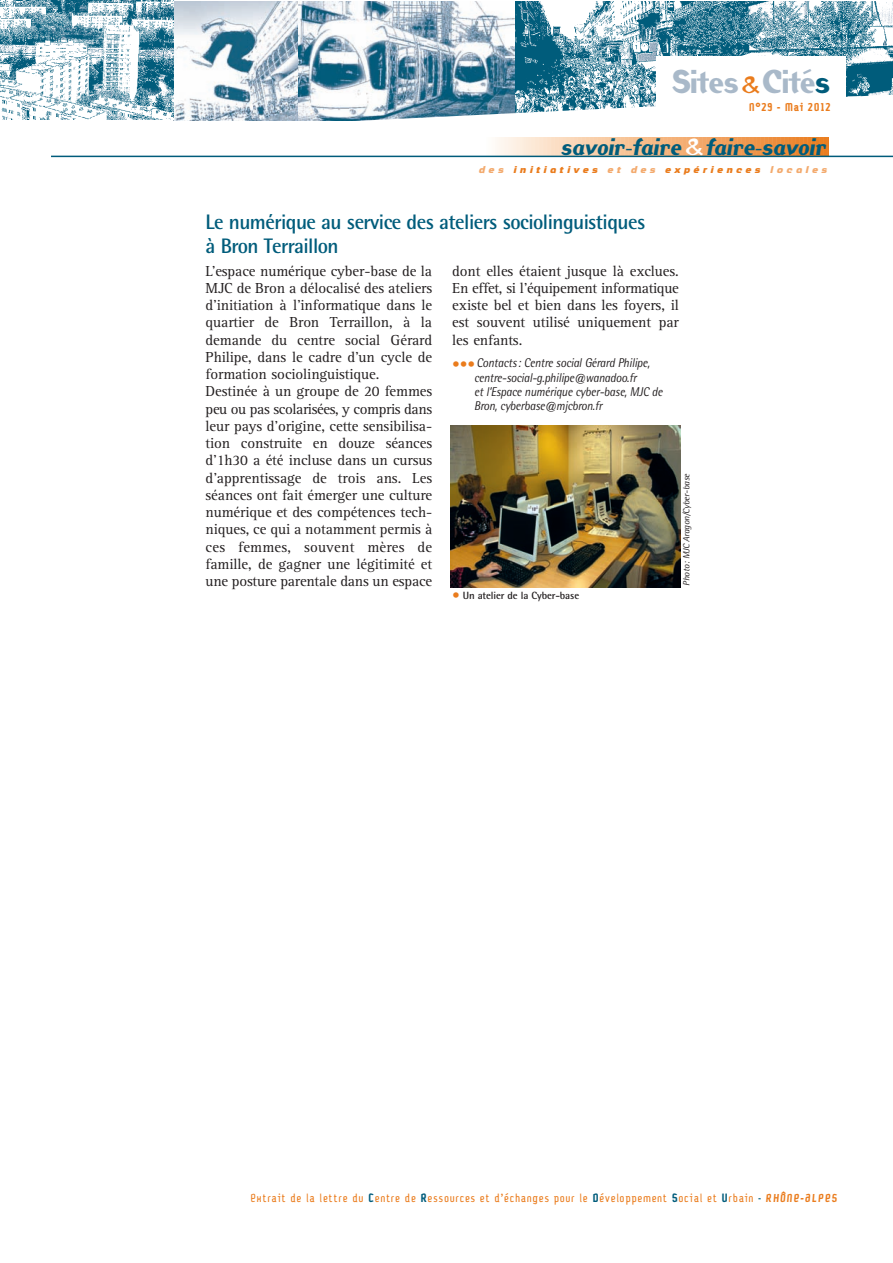
<style>
.page{position:relative;width:893px;height:1263px;background:#fff}
.page>*{position:absolute;margin:0;border:0;box-sizing:border-box;transform-origin:0 0}
.t1{font:28.95px "Jackdaw";letter-spacing:-.1em;color:#a9b9c9}
.t2{font:700 21px/24px "Rotis Semi Sans";letter-spacing:-.025em;color:#005c7b}
.t3{font:italic 21px "Jackdaw";letter-spacing:-.065em;color:#005c7b}
.t4{font:15px/17.2px "Rotis Serif";letter-spacing:-.01em;color:#231f20}
.t5{font:italic 12.75px/14.2px "Rotis Semi Sans";letter-spacing:-.015em;color:#231f20;scale:.9 1}
.t6{font:12px "Petrol";letter-spacing:.055em;color:#ea7c1d}
.t7{font:italic 700 12px "Ritafurey";letter-spacing:.265em;color:#ea7c1d}
.t8{font:700 11.25px "Petrol";letter-spacing:.055em;color:#ea7c1d}
.t9{font:700 10.5px "Rotis Semi Sans";letter-spacing:-.01em;color:#231f20}
.t10{font:italic 9px "Rotis Semi Sans";letter-spacing:-.01em;color:#231f20}
.s1{font-family:"Blue Padd";font-weight:500;color:#ea7c1d}
.s2{color:#005c7b}
.s3{font-size:18px}
.s4{font-family:"Blue Padd";font-weight:500;font-style:normal;font-size:28.5px;color:#fff}
.s5{color:#f3aa6e}
.s6{font-family:"Rotis Serif";font-style:normal;font-size:15px;color:#ea7c1d}
.s7{font-family:"Rotis Serif";font-weight:400;font-size:15px;color:#ea7c1d}
.s8{font-weight:700;color:#005c7b}
.s9{font-weight:700;font-style:italic;font-size:11.25px}
</style>
<div class="page">
<img style="left:514px;top:2px;width:379px;height:50px">
<img style="left:2px;top:1px;width:296px;height:119px">
<svg style="left:298px;top:1px;width:216px;height:51px"></svg>
<svg style="left:77px;top:52px;width:816px;height:104px"></svg>
<svg style="left:486px;top:137px;width:344px;height:19px"></svg>
<hr style="left:51px;top:156px;width:842px;height:1px;background:#005c7b">
<svg style="left:0;top:1px;width:174px;height:118px"></svg>
<img style="left:451px;top:425px;width:229px;height:162px">
<h1 class="t1" style="left:670px;top:69px;width:162px">Sites <span class="s1">&amp;</span>Cité<span class="s2">s</span></h1>
<p class="t8" style="left:749px;top:103px;width:83px">N°29 - Mai 2012</p>
<h2 class="t3" style="left:561px;top:139px;width:268px">savoir<span class="s3">-</span>faire <span class="s4">&amp;</span> faire<span class="s3">-</span>savoir</h2>
<p class="t7" style="left:479px;top:162px;width:350px"><span class="s5">des</span> initiatives <span class="s5">et des</span> expériences <span class="s5">locales</span></p>
<h2 class="t2" style="left:206px;top:212px;width:441px">Le numérique au service des ateliers sociolinguistiques à Bron Terraillon</h2>
<p class="t4" style="left:452px;top:264px;width:228px;text-align:justify">dont elles étaient jusque là exclues.<br>En effet, si l’équipement informatique existe bel et bien dans les foyers, il est souvent utilisé uniquement par les enfants.</p>
<p class="t5" style="left:474px;top:357px;width:211px;text-indent:-22px"><span class="s6">•••</span>Contacts: Centre social Gérard Philipe, centre-social-g.philipe@wanadoo.fr<br>et l’Espace numérique cyber-base, MJC de Bron, cyberbase@mjcbron.fr</p>
<p class="t4" style="left:206px;top:264px;width:228px">L’espace numérique cyber-base de la MJC de Bron a délocalisé des ateliers d’initiation à l’informatique dans le quartier de Bron Terraillon, à la demande du centre social Gérard Philipe, dans le cadre d’un cycle de formation sociolinguistique.<br>Destinée à un groupe de 20 femmes peu ou pas scolarisées, y compris dans leur pays d'origine, cette sensibilisa&shy;tion construite en douze séances d’1h30 a été incluse dans un cursus d’apprentissage de trois ans. Les séances ont fait émerger une culture numérique et des compétences tech&shy;niques, ce qui a notamment permis à ces femmes, souvent mères de famille, de gagner une légitimité et une posture parentale dans un espace</p>
<p class="t10" style="left:683px;top:586px;width:114px;rotate:-90deg">Photo: MJC Aragon/Cyber-base</p>
<p class="t9" style="left:452px;top:592px;width:128px"><span class="s7">•</span> Un atelier de la Cyber-base</p>
<p class="t6" style="left:251px;top:1194px;width:588px">Extrait de la lettre du <span class="s8">C</span>entre de <span class="s8">R</span>essources et d’échanges pour le <span class="s8">D</span>éveloppement <span class="s8">S</span>ocial et <span class="s8">U</span>rbain <span class="s2">-</span> <span class="s9">RHÔNE-ALPES</span></p>
</div>
